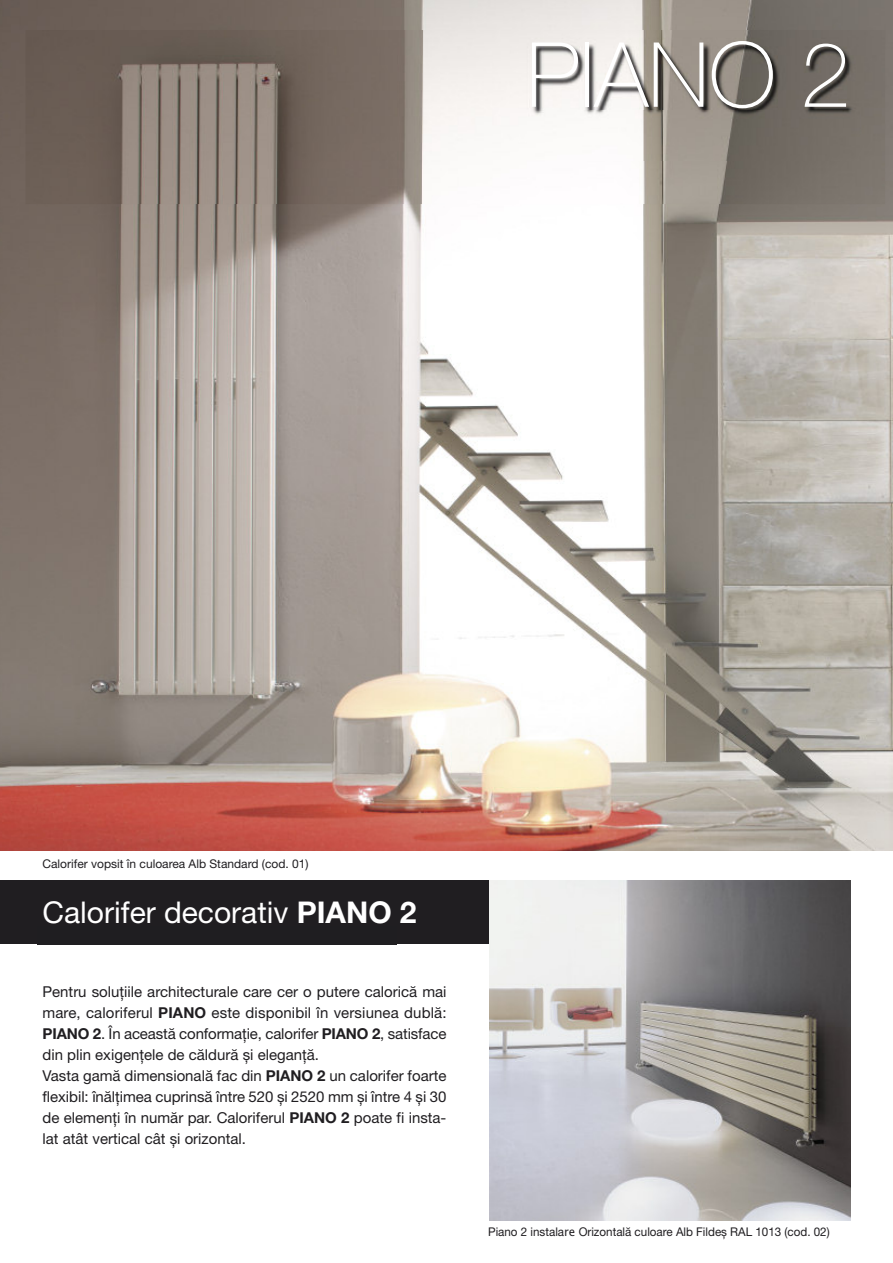
<style>
.page{position:relative;width:893px;height:1263px;background:#fff}
.page>*{position:absolute;margin:0;border:0;box-sizing:border-box;transform-origin:0 0}
.t1{font:100 90px "Helvetica Neue East A";color:#fff}
.t2{font:30px "Helvetica Neue East A";color:#fff}
.t3{font:15px/21px "Helvetica Neue East A";color:#201e21}
.t4{font:12px "Helvetica Neue East A";color:#201e21}
.s1{font-weight:700}
.s2{font-family:"Lucida Grande"}
</style>
<div class="page">
<img style="left:0;top:0;width:893px;height:850px">
<img style="left:26px;top:30px;width:859px;height:174px">
<img style="left:557px;top:111px;width:303px;height:49px">
<div style="left:0;top:880px;width:489px;height:64px;background:#201e21"></div>
<img style="left:38px;top:944px;width:358px;height:1px">
<img style="left:489px;top:880px;width:361px;height:340px">
<h1 class="t1" style="left:526px;top:43px;width:326px">PIANO 2</h1>
<p class="t4" style="left:43px;top:859px;width:268px">Calorifer vopsit în culoarea Alb Standard (cod. 01)</p>
<h2 class="t2" style="left:43px;top:901px;width:376px">Calorifer decorativ <span class="s1">PIANO 2</span></h2>
<p class="t3" style="left:43px;top:983px;width:405px">Pentru soluţiile architecturale care cer o putere calorică mai mare, caloriferul <span class="s1">PIANO</span> este disponibil în versiunea dublă:<br><span class="s1">PIANO 2</span>. În această conformaţie, calorifer <span class="s1">PIANO 2</span>, satisface din plin exigenţele de căldură și eleganţă.<br>Vasta gamă dimensională fac din <span class="s1">PIANO 2</span> un calorifer foarte flexibil: înălţimea cuprinsă între 520 și 2520 mm și între 4 și 30 de elemenţi în număr par. Caloriferul <span class="s1">PIANO 2</span> poate fi insta&shy;lat atât vertical cât și orizontal.</p>
<p class="t4" style="left:488px;top:1227px;width:343px">Piano 2 instala<span class="s2">re</span> Orizontală culoare Alb Fildeș RAL 1013 (cod. 02)</p>
</div>
